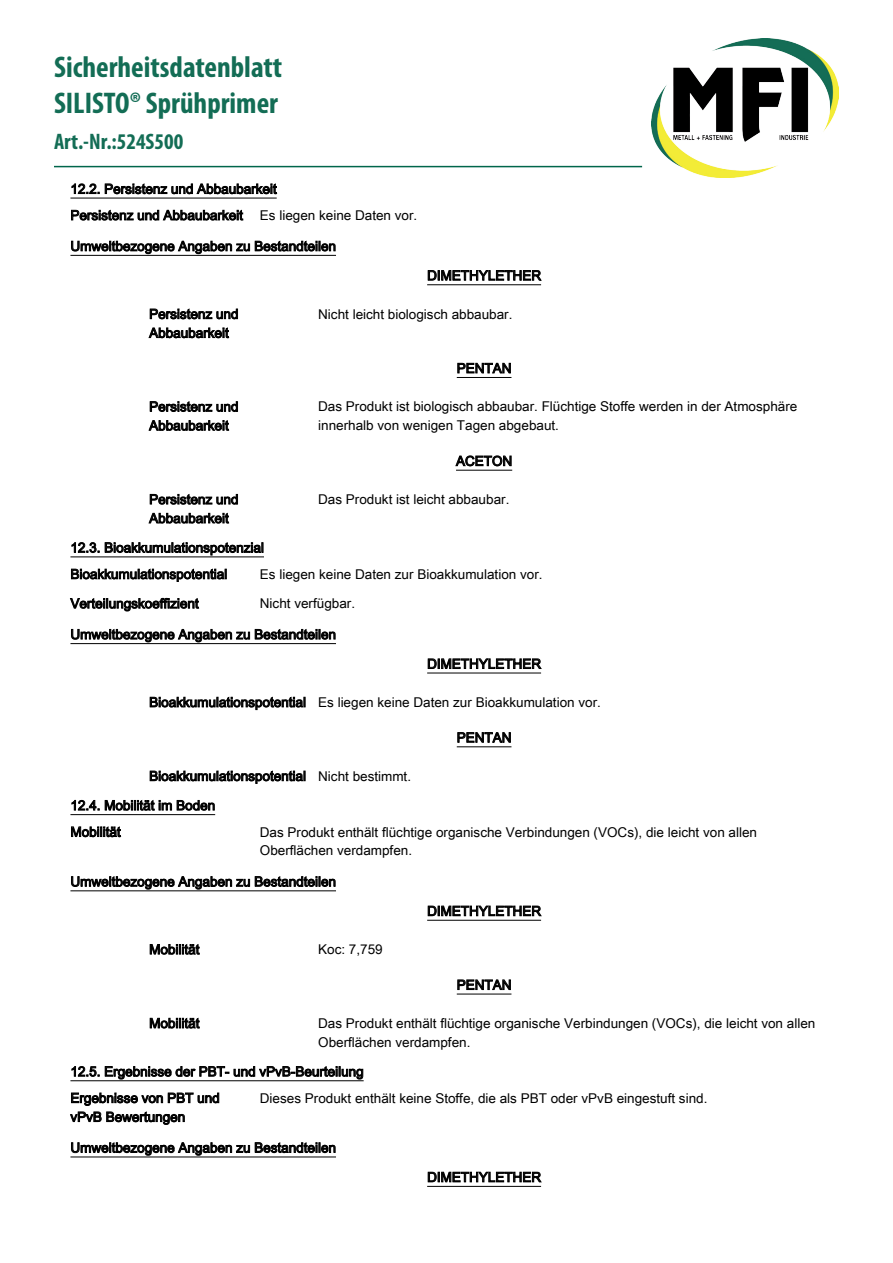
<style>
.page{position:relative;width:893px;height:1263px;background:#fff}
.page>*{position:absolute;margin:0;border:0;box-sizing:border-box;transform-origin:0 0}
.t1{font:700 condensed 30px/36px "Myriad Pro";color:#136d55}
.t2{font:700 condensed 22.5px "Myriad Pro";color:#136d55}
.t3{font:13.5px/18.9px "Arial Unicode MS";color:#000}
</style>
<div class="page">
<hr style="left:54px;top:166px;width:588px;height:1px;background:#00664b">
<img style="left:652px;top:38px;width:187px;height:139px">
<hr style="left:70px;top:198px;width:207px;height:1px;background:#000">
<svg style="left:72px;top:183px;width:27px;height:11px"></svg>
<svg style="left:105px;top:183px;width:172px;height:11px"></svg>
<svg style="left:71px;top:209px;width:172px;height:12px"></svg>
<hr style="left:70px;top:255px;width:266px;height:1px;background:#000">
<svg style="left:71px;top:240px;width:265px;height:14px"></svg>
<hr style="left:427px;top:284px;width:114px;height:1px;background:#000">
<svg style="left:428px;top:270px;width:114px;height:11px"></svg>
<svg style="left:149px;top:308px;width:89px;height:30px"></svg>
<hr style="left:457px;top:377px;width:54px;height:1px;background:#000">
<svg style="left:457px;top:362px;width:54px;height:11px"></svg>
<svg style="left:149px;top:401px;width:89px;height:30px"></svg>
<hr style="left:456px;top:470px;width:56px;height:1px;background:#000">
<svg style="left:455px;top:455px;width:57px;height:11px"></svg>
<svg style="left:149px;top:494px;width:89px;height:30px"></svg>
<hr style="left:70px;top:556px;width:194px;height:1px;background:#000">
<svg style="left:72px;top:542px;width:27px;height:11px"></svg>
<svg style="left:105px;top:542px;width:158px;height:13px"></svg>
<svg style="left:71px;top:568px;width:156px;height:14px"></svg>
<svg style="left:70px;top:598px;width:129px;height:13px"></svg>
<hr style="left:70px;top:643px;width:266px;height:1px;background:#000">
<svg style="left:71px;top:628px;width:265px;height:14px"></svg>
<hr style="left:427px;top:672px;width:114px;height:1px;background:#000">
<svg style="left:428px;top:658px;width:114px;height:11px"></svg>
<svg style="left:150px;top:697px;width:155px;height:13px"></svg>
<hr style="left:457px;top:746px;width:54px;height:1px;background:#000">
<svg style="left:457px;top:732px;width:54px;height:11px"></svg>
<svg style="left:150px;top:770px;width:155px;height:14px"></svg>
<hr style="left:70px;top:814px;width:145px;height:1px;background:#000">
<svg style="left:72px;top:800px;width:27px;height:10px"></svg>
<svg style="left:105px;top:800px;width:110px;height:11px"></svg>
<svg style="left:71px;top:826px;width:50px;height:12px"></svg>
<hr style="left:70px;top:890px;width:266px;height:1px;background:#000">
<svg style="left:71px;top:876px;width:265px;height:14px"></svg>
<hr style="left:427px;top:920px;width:114px;height:1px;background:#000">
<svg style="left:428px;top:905px;width:114px;height:12px"></svg>
<svg style="left:150px;top:944px;width:50px;height:11px"></svg>
<hr style="left:457px;top:993px;width:54px;height:1px;background:#000">
<svg style="left:457px;top:979px;width:54px;height:11px"></svg>
<svg style="left:150px;top:1017px;width:50px;height:12px"></svg>
<hr style="left:70px;top:1080px;width:294px;height:1px;background:#000">
<svg style="left:72px;top:1066px;width:27px;height:11px"></svg>
<svg style="left:105px;top:1066px;width:258px;height:13px"></svg>
<svg style="left:70px;top:1092px;width:149px;height:33px"></svg>
<hr style="left:70px;top:1156px;width:266px;height:1px;background:#000">
<svg style="left:71px;top:1142px;width:265px;height:14px"></svg>
<hr style="left:427px;top:1186px;width:114px;height:1px;background:#000">
<svg style="left:428px;top:1171px;width:114px;height:12px"></svg>
<h1 class="t1" style="left:54px;top:48px;width:230px">Sicherheitsdatenblatt<br>SILISTO® Sprühprimer</h1>
<h2 class="t2" style="left:54px;top:127px;width:131px">Art.-Nr.:524S500</h2>
<p class="t3" style="left:70px;top:175px;width:348px;line-height:26.4px">12.2. Persistenz und Abbaubarkeit<br>Persistenz und Abbaubarkeit Es liegen keine Daten vor.</p>
<p class="t3" style="left:70px;top:236px;width:267px">Umweltbezogene Angaben zu Bestandteilen</p>
<p class="t3" style="left:427px;top:266px;width:115px">DIMETHYLETHER</p>
<p class="t3" style="left:149px;top:304px;width:91px">Persistenz und<br>Abbaubarkeit</p>
<p class="t3" style="left:318px;top:304px;width:196px">Nicht leicht biologisch abbaubar.</p>
<p class="t3" style="left:457px;top:358px;width:56px">PENTAN</p>
<p class="t3" style="left:149px;top:397px;width:91px">Persistenz und<br>Abbaubarkeit</p>
<p class="t3" style="left:318px;top:397px;width:481px">Das Produkt ist biologisch abbaubar. Flüchtige Stoffe werden in der Atmosphäre innerhalb von wenigen Tagen abgebaut.</p>
<p class="t3" style="left:456px;top:451px;width:58px">ACETON</p>
<p class="t3" style="left:149px;top:490px;width:91px">Persistenz und<br>Abbaubarkeit</p>
<p class="t3" style="left:318px;top:490px;width:193px">Das Produkt ist leicht abbaubar.</p>
<p class="t3" style="left:70px;top:534px;width:195px;line-height:26.4px">12.3. Bioakkumulationspotenzial<br>Bioakkumulationspotential</p>
<p class="t3" style="left:260px;top:564px;width:284px">Es liegen keine Daten zur Bioakkumulation vor.</p>
<p class="t3" style="left:70px;top:594px;width:130px">Verteilungskoeffizient</p>
<p class="t3" style="left:260px;top:594px;width:97px">Nicht verfügbar.</p>
<p class="t3" style="left:70px;top:625px;width:267px">Umweltbezogene Angaben zu Bestandteilen</p>
<p class="t3" style="left:427px;top:654px;width:115px">DIMETHYLETHER</p>
<p class="t3" style="left:149px;top:692px;width:453px">Bioakkumulationspotential Es liegen keine Daten zur Bioakkumulation vor.</p>
<p class="t3" style="left:457px;top:728px;width:56px">PENTAN</p>
<p class="t3" style="left:70px;top:761px;width:342px;line-height:29.4px;text-indent:79px">Bioakkumulationspotential Nicht bestimmt.<br>12.4. Mobilität im Boden</p>
<p class="t3" style="left:70px;top:822px;width:52px">Mobilität</p>
<p class="t3" style="left:260px;top:822px;width:499px">Das Produkt enthält flüchtige organische Verbindungen (VOCs), die leicht von allen<br>Oberflächen verdampfen.</p>
<p class="t3" style="left:70px;top:872px;width:267px">Umweltbezogene Angaben zu Bestandteilen</p>
<p class="t3" style="left:427px;top:901px;width:115px">DIMETHYLETHER</p>
<p class="t3" style="left:149px;top:940px;width:52px">Mobilität</p>
<p class="t3" style="left:318px;top:940px;width:66px">Koc: 7,759</p>
<p class="t3" style="left:457px;top:975px;width:56px">PENTAN</p>
<p class="t3" style="left:149px;top:1013px;width:52px">Mobilität</p>
<p class="t3" style="left:318px;top:1013px;width:499px">Das Produkt enthält flüchtige organische Verbindungen (VOCs), die leicht von allen<br>Oberflächen verdampfen.</p>
<p class="t3" style="left:70px;top:1058px;width:295px;line-height:26.4px">12.5. Ergebnisse der PBT- und vPvB-Beurteilung<br>Ergebnisse von PBT und</p>
<p class="t3" style="left:70px;top:1107px;width:116px">vPvB Bewertungen</p>
<p class="t3" style="left:260px;top:1088px;width:449px">Dieses Produkt enthält keine Stoffe, die als PBT oder vPvB eingestuft sind.</p>
<p class="t3" style="left:70px;top:1138px;width:267px">Umweltbezogene Angaben zu Bestandteilen</p>
<p class="t3" style="left:427px;top:1167px;width:115px">DIMETHYLETHER</p>
</div>
